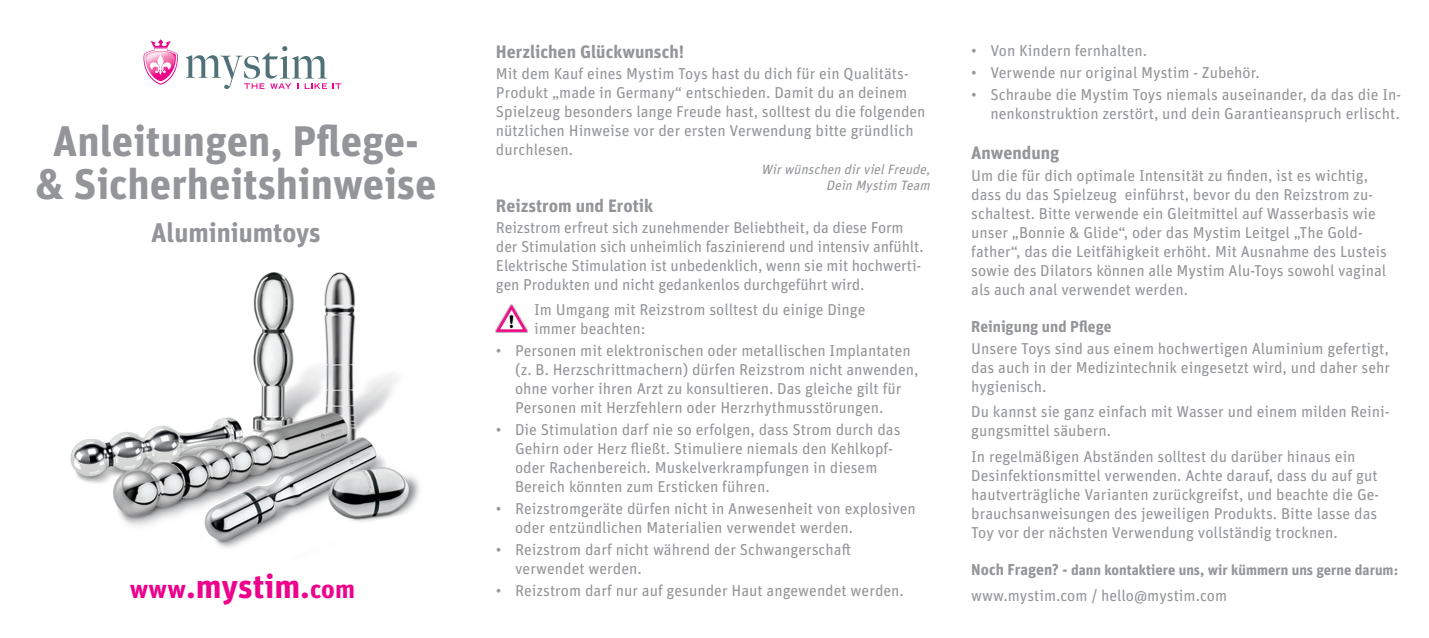
<style>
.page{position:relative;width:1429px;height:638px;background:#fff}
.page>*{position:absolute;margin:0;border:0;box-sizing:border-box;transform-origin:0 0}
.t1{font:700 42.75px/42.8px "Unit Pro";color:#939598;text-align:center}
.t2{font:700 33.3px "Unit Pro";color:#ed028c}
.t3{font:700 27px "Unit Pro";color:#939598}
.t4{font:700 18px "Unit Pro";color:#939598}
.t5{font:15.75px/18.9px "Unit Pro";color:#939598}
.t6{font:700 15.75px "Unit Pro";color:#939598}
.t7{font:700 14.62px "Unit Pro";color:#939598}
.t8{font:italic 13.5px/16.2px "Unit Pro";color:#939598;text-align:right}
.s1{font-size:25.65px}
.s2{font-size:15.75px}
</style>
<div class="page">
<img style="left:496px;top:304px;width:32px;height:29px">
<svg style="left:186px;top:46px;width:141px;height:43px"></svg>
<svg style="left:333px;top:83px;width:8px;height:6px"></svg>
<svg style="left:143px;top:39px;width:35px;height:46px"></svg>
<img style="left:70px;top:272px;width:350px;height:276px">
<h1 class="t1" style="left:35px;top:117px;width:403px">Anleitungen, Pflege-&amp; Sicherheitshinweise</h1>
<h3 class="t3" style="left:151px;top:212px;width:171px">Aluminiumtoys</h3>
<h2 class="t2" style="left:130px;top:562px;width:227px"><span class="s1">www</span>.mystim.<span class="s1">com</span></h2>
<p class="t4" style="left:496px;top:38px;width:190px">Herzlichen Glückwunsch!</p>
<p class="t5" style="left:496px;top:64px;width:431px">Mit dem Kauf eines Mystim Toys hast du dich für ein Qualitäts-Produkt „made in Germany“ entschieden. Damit du an deinem Spielzeug besonders lange Freude hast, solltest du die folgenden nützlichen Hinweise vor der ersten Verwendung bitte gründlich durchlesen.</p>
<p class="t8" style="left:761px;top:160px;width:174px">Wirwünschen dirvielFreude,<br>Dein Mystim Team</p>
<p class="t4" style="left:496px;top:192px;width:159px">Reizstrom und Erotik</p>
<p class="t5" style="left:496px;top:217px;width:429px">Reizstrom erfreut sich zunehmender Beliebtheit, da diese Form der Stimulation sich unheimlich faszinierend und intensiv anfühlt.<br>Elektrische Stimulation ist unbedenklich, wenn sie mit hochwerti&shy;gen Produkten und nicht gedankenlos durchgeführt wird.</p>
<p class="t5" style="left:534px;top:299px;width:333px">Im Umgang mit Reizstrom solltest du einige Dinge immer beachten:</p>
<p class="t5" style="left:515px;top:340px;width:405px;text-indent:-19px">• Personen mit elektronischen oder metallischen Implantaten (z. B. Herzschrittmachern) dürfen Reizstrom nicht anwenden, ohne vorher ihren Arzt zu konsultieren. Das gleiche gilt für Personen mit Herzfehlern oder Herzrhythmusstörungen.</p>
<p class="t5" style="left:515px;top:419px;width:387px;text-indent:-19px">• Die Stimulation darf nie so erfolgen, dass Strom durch das Gehirn oder Herz fließt. Stimuliere niemals den Kehlkopf&shy;oder Rachenbereich. Muskelverkrampfungen in diesem Bereich könnten zum Ersticken führen.</p>
<p class="t5" style="left:515px;top:498px;width:402px;text-indent:-19px">• Reizstromgeräte dürfen nicht in Anwesenheit von explosiven oder entzündlichen Materialien verwendet werden.</p>
<p class="t5" style="left:515px;top:539px;width:337px;text-indent:-19px">• Reizstrom darf nicht während der Schwangerschaft verwendet werden.</p>
<p class="t5" style="left:496px;top:580px;width:409px">• Reizstrom darf nur auf gesunder Haut angewendet werden.</p>
<p class="t5" style="left:971px;top:40px;width:178px">• Von Kindern fernhalten.</p>
<p class="t5" style="left:971px;top:62px;width:290px">• Verwende nur original Mystim - Zubehör.</p>
<p class="t5" style="left:971px;top:84px;width:431px;text-align:right">• Schraube die Mystim Toys niemals auseinander, da das die In&shy;nenkonstruktion zerstört, und dein Garantieanspruch erlischt.</p>
<p class="t4" style="left:971px;top:140px;width:90px">Anwendung</p>
<p class="t5" style="left:971px;top:165px;width:417px">Um die für dich optimale Intensität zu finden, ist es wichtig, dass du das Spielzeug einführst, bevor du den Reizstrom zu&shy;schaltest. Bitte verwende ein Gleitmittel auf Wasserbasis wie unser „Bonnie &amp; Glide“, oder das Mystim Leitgel „The Gold&shy;father“, das die Leitfähigkeit erhöht. Mit Ausnahme des Lusteis sowie des Dilators können alle Mystim Alu-Toys sowohl vaginal als auch anal verwendet werden.</p>
<p class="t6" style="left:971px;top:315px;width:142px">Reinigung und Pflege</p>
<p class="t5" style="left:971px;top:338px;width:420px;text-align:justify">Unsere Toys sind aus einem hochwertigen Aluminium gefertigt, das auch in der Medizintechnik eingesetzt wird, und daher sehr hygienisch.</p>
<p class="t5" style="left:971px;top:402px;width:420px">Du kannst sie ganz einfach mit Wasser und einem milden Reini&shy;gungsmittel säubern.</p>
<p class="t5" style="left:971px;top:446px;width:410px">In regelmäßigen Abständen solltest du darüber hinaus ein Desinfektionsmittel verwenden. Achte darauf, dass du auf gut hautverträgliche Varianten zurückgreifst, und beachte die Ge&shy;brauchsanweisungen des jeweiligen Produkts. Bitte lasse das Toy vor der nächsten Verwendung vollständig trocknen.</p>
<p class="t7" style="left:971px;top:559px;width:429px"><span class="s2">Noch Fragen? -</span> dann kontaktiere uns, wir kümmern uns gerne darum:</p>
<p class="t5" style="left:971px;top:585px;width:257px">www.mystim.com / hello@mystim.com</p>
</div>
